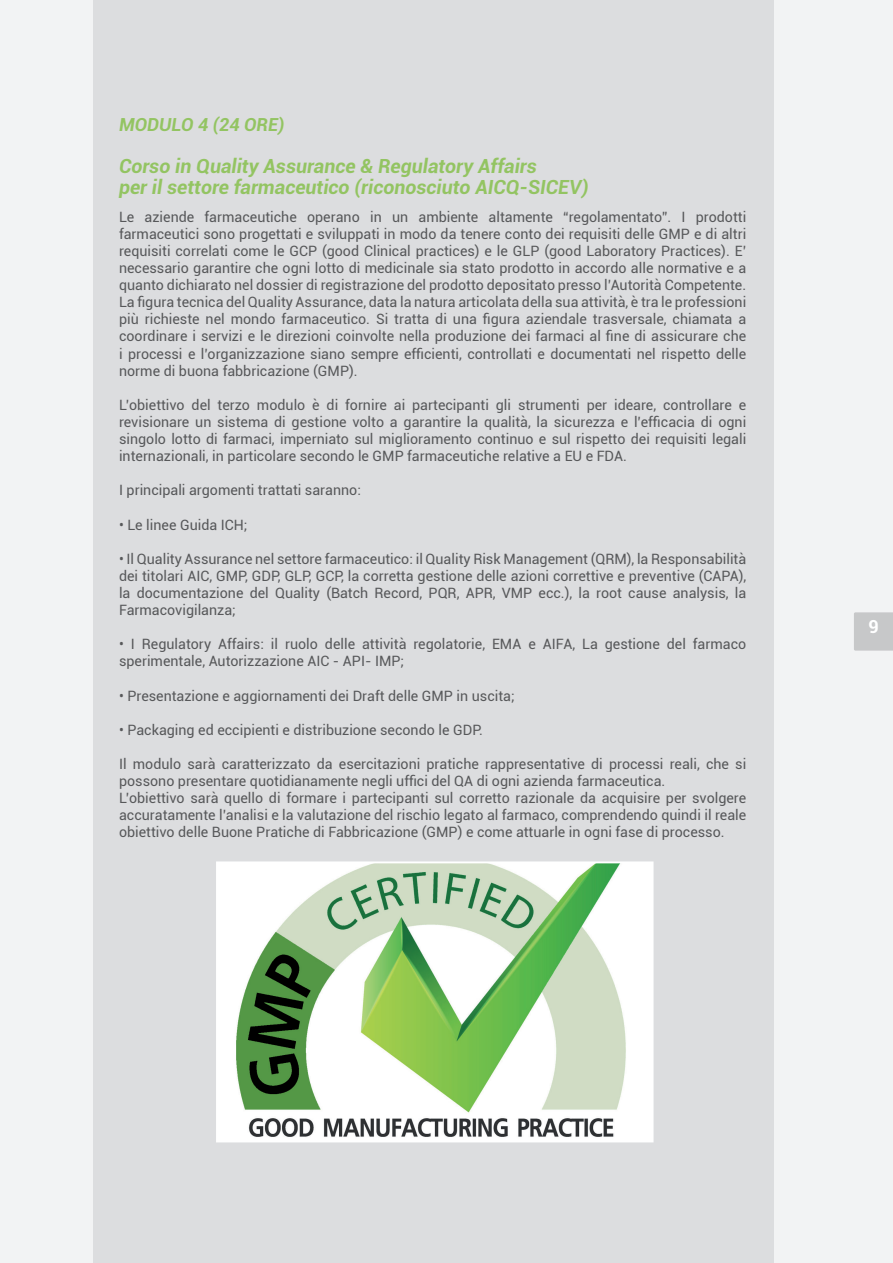
<style>
.page{position:relative;width:893px;height:1263px;background:#f2f3f4}
.page>*{position:absolute;margin:0;border:0;box-sizing:border-box;transform-origin:0 0}
.t1{font:italic 700 19.5px/21px "Roboto";color:#93c462}
.t2{font:italic 700 18px "Roboto";color:#93c462}
.t3{font:700 18px "Roboto";color:#fff}
.t4{font:14.25px/17.1px "Roboto";color:#57585a;text-align:justify}
</style>
<div class="page">
<div style="left:94px;top:0;width:680px;height:1263px;background:#dcdddf"></div>
<div style="left:854px;top:612px;width:39px;height:39px;background:#c7c8c9"></div>
<img style="left:219px;top:864px;width:432px;height:275px">
<div style="left:216px;top:861px;width:438px;height:281px;border:2px solid #fff"></div>
<p class="t2" style="left:119px;top:112px;width:167px">MODULO 4 (24 ORE)</p>
<h1 class="t1" style="left:119px;top:154px;width:471px">Corso in Quality Assurance &amp; Regulatory Affairs<br>per il settore farmaceutico (riconosciuto AICQ-SICEV)</h1>
<p class="t4" style="left:119px;top:208px;width:629px">Le aziende farmaceutiche operano in un ambiente altamente “regolamentato”. I prodotti farmaceutici sono progettati e sviluppati in modo da tenere conto dei requisiti delle GMP e di altri requisiti correlati come le GCP (good Clinical practices) e le GLP (good Laboratory Practices). E’ necessario garantire che ogni lotto di medicinale sia stato prodotto in accordo alle normative e a quanto dichiarato nel dossier di registrazione del prodotto depositato presso l’Autorità Competente.<br>La figura tecnica del Quality Assurance, data la natura articolata della sua attività, è tra le professioni più richieste nel mondo farmaceutico. Si tratta di una figura aziendale trasversale, chiamata a coordinare i servizi e le direzioni coinvolte nella produzione dei farmaci al fine di assicurare che i processi e l’organizzazione siano sempre efficienti, controllati e documentati nel rispetto delle norme di buona fabbricazione (GMP).</p>
<p class="t4" style="left:119px;top:396px;width:629px">L’obiettivo del terzo modulo è di fornire ai partecipanti gli strumenti per ideare, controllare e revisionare un sistema di gestione volto a garantire la qualità, la sicurezza e l’efficacia di ogni singolo lotto di farmaci, imperniato sul miglioramento continuo e sul rispetto dei requisiti legali internazionali, in particolare secondo le GMP farmaceutiche relative a EU e FDA.</p>
<p class="t4" style="left:119px;top:481px;width:243px">I principali argomenti trattati saranno:</p>
<p class="t4" style="left:119px;top:515px;width:130px">• Le linee Guida ICH;</p>
<p class="t4" style="left:119px;top:550px;width:629px">• Il Quality Assurance nel settore farmaceutico: il Quality Risk Management (QRM), la Responsabilità dei titolari AIC, GMP, GDP, GLP, GCP, la corretta gestione delle azioni correttive e preventive (CAPA), la documentazione del Quality (Batch Record, PQR, APR, VMP ecc.), la root cause analysis, la Farmacovigilanza;</p>
<p class="t4" style="left:119px;top:635px;width:629px">• I Regulatory Affairs: il ruolo delle attività regolatorie, EMA e AIFA, La gestione del farmaco sperimentale, Autorizzazione AIC - API- IMP;</p>
<p class="t4" style="left:119px;top:686px;width:397px">• Presentazione e aggiornamenti dei Draft delle GMP in uscita;</p>
<p class="t4" style="left:119px;top:721px;width:365px">• Packaging ed eccipienti e distribuzione secondo le GDP.</p>
<p class="t4" style="left:119px;top:755px;width:629px;text-align:left">Il modulo sarà caratterizzato da esercitazioni pratiche rappresentative di processi reali, che si possono presentare quotidianamente negli uffici del QA di ogni azienda farmaceutica.<br>L’obiettivo sarà quello di formare i partecipanti sul corretto razionale da acquisire per svolgere accuratamente l’analisi e la valutazione del rischio legato al farmaco, comprendendo quindi il reale obiettivo delle Buone Pratiche di Fabbricazione (GMP) e come attuarle in ogni fase di processo.</p>
<p class="t3" style="left:869px;top:614px;width:12px">9</p>
</div>
